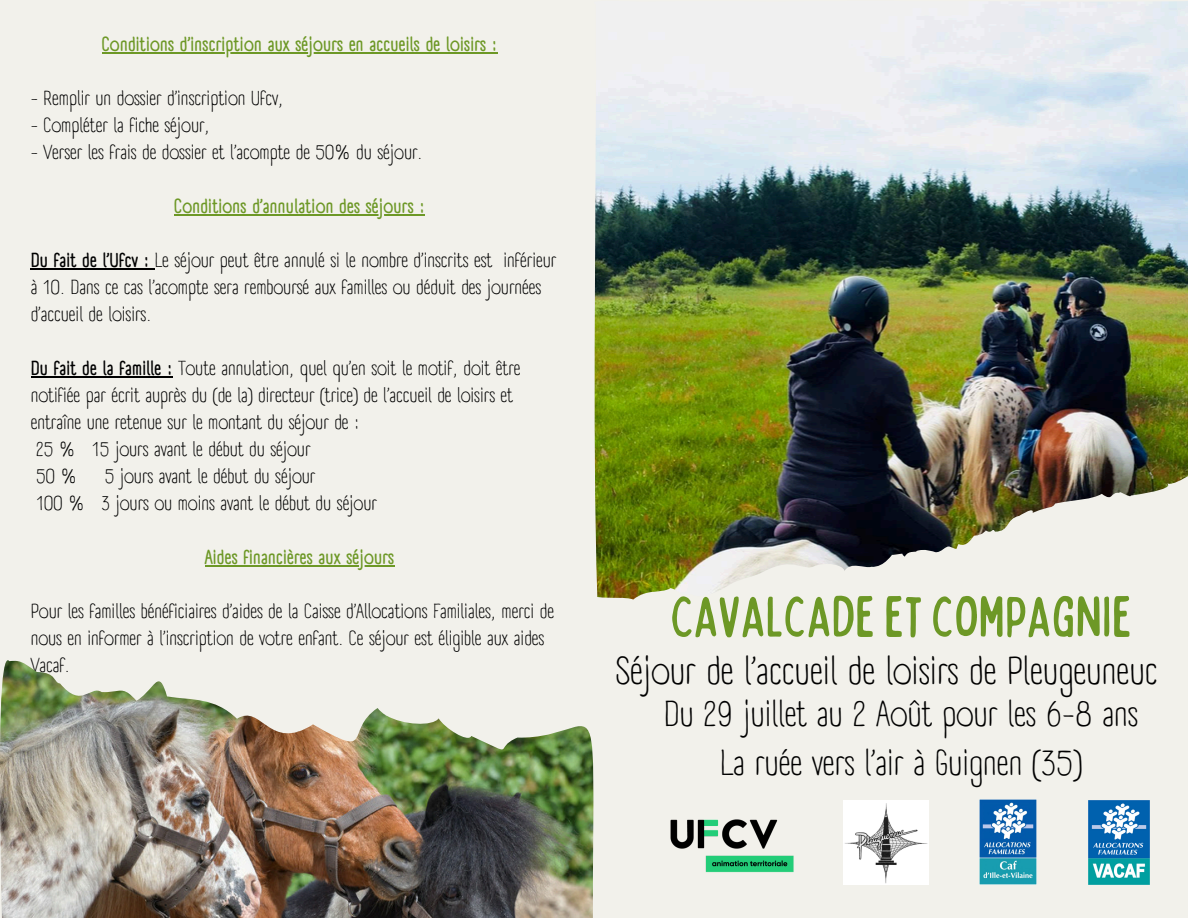
<style>
.page{position:relative;width:1188px;height:918px;background:#f2f1eb}
.page>*{position:absolute;margin:0;border:0;box-sizing:border-box;transform-origin:0 0}
.t1{font:condensed 57.6px "Bobby Jones Soft";color:#6d9826}
.t2{font:38.1px "A Day Without Sun Text";color:#000}
.t3{font:35.25px/48.3px "A Day Without Sun Text";color:#000;text-align:center}
.t4{font:19.8px/27px "A Day Without Sun Text";color:#000}
.t5{font:700 19.8px "A Day Without Sun Text";color:#6d9826}
.s1{font-weight:700}
</style>
<div class="page">
<img style="left:594px;top:1px;width:594px;height:598px">
<img style="left:670px;top:819px;width:124px;height:54px">
<img style="left:844px;top:800px;width:84px;height:85px">
<img style="left:1088px;top:800px;width:61px;height:85px">
<img style="left:979px;top:800px;width:58px;height:84px">
<hr style="left:102px;top:53px;width:395px;height:1px;background:#6d9826">
<hr style="left:174px;top:215px;width:251px;height:1px;background:#6d9826">
<hr style="left:31px;top:269px;width:124px;height:1px;background:#000">
<hr style="left:31px;top:377px;width:142px;height:1px;background:#000">
<hr style="left:205px;top:566px;width:189px;height:1px;background:#6d9826">
<img style="left:0;top:660px;width:594px;height:258px">
<h3 class="t5" style="left:102px;top:33px;width:397px">Conditions d’inscription aux séjours en accueils de loisirs :</h3>
<p class="t4" style="left:31px;top:85px;width:254px">- Remplir un dossier d’inscription Ufcv,</p>
<p class="t4" style="left:31px;top:112px;width:181px">- Compléter la fiche séjour,</p>
<p class="t4" style="left:31px;top:139px;width:393px">- Verser les frais de dossier et l’acompte de 50% du séjour.</p>
<p class="t5" style="left:174px;top:195px;width:252px">Conditions d’annulation des séjours :</p>
<p class="t4" style="left:31px;top:247px;width:527px"><span class="s1">Du fait de l’Ufcv :</span> Le séjour peut être annulé si le nombre d’inscrits est inférieur à 10. Dans ce cas l’acompte sera remboursé aux familles ou déduit des journées d’accueil de loisirs.</p>
<h3 class="t4" style="left:31px;top:355px;width:491px"><span class="s1">Du fait de la famille :</span> Toute annulation, quel qu’en soit le motif, doit être notifiée par écrit auprès du (de la) directeur (trice) de l’accueil de loisirs et entraîne une retenue sur le montant du séjour de :</h3>
<p class="t4" style="left:36px;top:436px;width:276px">25 % 15 jours avant le début du séjour</p>
<h1 class="t4" style="left:36px;top:463px;width:42px">50 %</h1>
<h1 class="t4" style="left:105px;top:463px;width:212px">5 jours avant le début du séjour</h1>
<h2 class="t4" style="left:36px;top:490px;width:342px">100 % 3 jours ou moins avant le début du séjour</h2>
<h2 class="t5" style="left:205px;top:546px;width:191px">Aides financières aux séjours</h2>
<p class="t4" style="left:31px;top:598px;width:525px">Pour les familles bénéficiaires d’aides de la Caisse d’Allocations Familiales, merci de nous en informer à l’inscription de votre enfant. Ce séjour est éligible aux aides<br>Vacaf.</p>
<p class="t1" style="left:670px;top:580px;width:464px">CAVALCADEET COMPAGNIE</p>
<p class="t2" style="left:615px;top:648px;width:544px">Séjour de l’accueil de loisirs de Pleugeuneuc</p>
<p class="t3" style="left:664px;top:690px;width:476px">Du 29 juillet au 2 Août pour les 6-8 ans<br>La ruée vers l’air à Guignen (35)</p>
</div>
